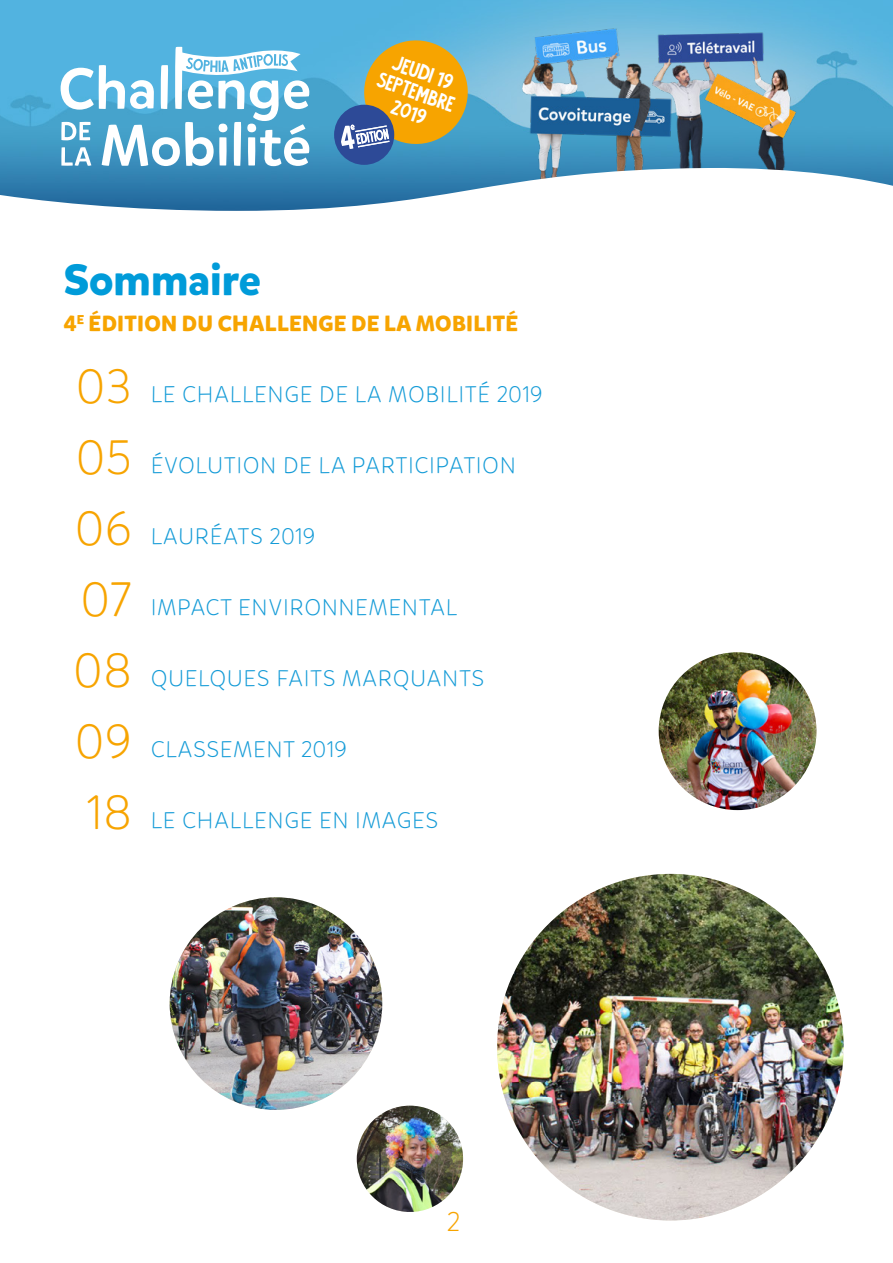
<style>
.page{position:relative;width:893px;height:1263px;background:#fff}
.page>*{position:absolute;margin:0;border:0;box-sizing:border-box;transform-origin:0 0}
.t1{font:300 48px/70.9px "Mikado";letter-spacing:.01em;color:#f7a400;text-align:justify}
.t2{font:700 43.65px "Mikado";color:#009bd9}
.t3{font:300 27px "Mikado";color:#f7a400}
.t4{font:300 22.5px "Mikado";letter-spacing:.025em;color:#149bd7}
.t5{font:700 21.9px "Mikado";letter-spacing:.015em;color:#f7a400}
.t6{font:17.4px/20.9px "Alvania";color:#fff;text-align:center}
</style>
<div class="page">
<img style="left:0;top:0;width:893px;height:167px">
<svg style="left:61px;top:46px;width:248px;height:120px"></svg>
<div style="left:265px;top:56px;width:6px;height:8px;background:#fff;border-radius:50%"></div>
<div style="left:334px;top:105px;width:60px;height:60px;background:#2d4a97;border-radius:50%"></div>
<svg style="left:341px;top:34px;width:133px;height:117px;background:#a9a163"></svg>
<img style="left:490px;top:5px;width:319px;height:162px">
<svg style="left:0;top:167px;width:893px;height:44px"></svg>
<img style="left:497px;top:874px;width:347px;height:346px;border-radius:173px">
<img style="left:170px;top:897px;width:212px;height:213px;border-radius:106px">
<img style="left:357px;top:1106px;width:106px;height:106px;border-radius:53px">
<img style="left:659px;top:652px;width:157px;height:158px;border-radius:79px">
<p class="t6" style="left:388px;top:51px;width:82px;rotate:19deg">jeudi 19 septembre<br>2019</p>
<h2 class="t2" style="left:64px;top:252px;width:199px">Sommaire</h2>
<p class="t5" style="left:64px;top:310px;width:456px">4<sup>E</sup> ÉDITION DU CHALLENGE DE LA MOBILITÉ</p>
<h1 class="t1" style="left:73px;top:351px;width:60px">03<br>05<br>06<br>07<br>08<br>09<br>18</h1>
<p class="t4" style="left:151px;top:381px;width:394px">LE CHALLENGE DE LA MOBILITÉ 2019</p>
<p class="t4" style="left:151px;top:452px;width:367px">ÉVOLUTION DE LA PARTICIPATION</p>
<p class="t4" style="left:151px;top:523px;width:166px">LAURÉATS 2019</p>
<p class="t4" style="left:151px;top:594px;width:308px">IMPACT ENVIRONNEMENTAL</p>
<p class="t4" style="left:151px;top:665px;width:335px">QUELQUES FAITS MARQUANTS</p>
<p class="t4" style="left:151px;top:736px;width:198px">CLASSEMENT 2019</p>
<p class="t4" style="left:151px;top:807px;width:289px">LE CHALLENGE EN IMAGES</p>
<p class="t3" style="left:447px;top:1205px;width:15px">2</p>
</div>
